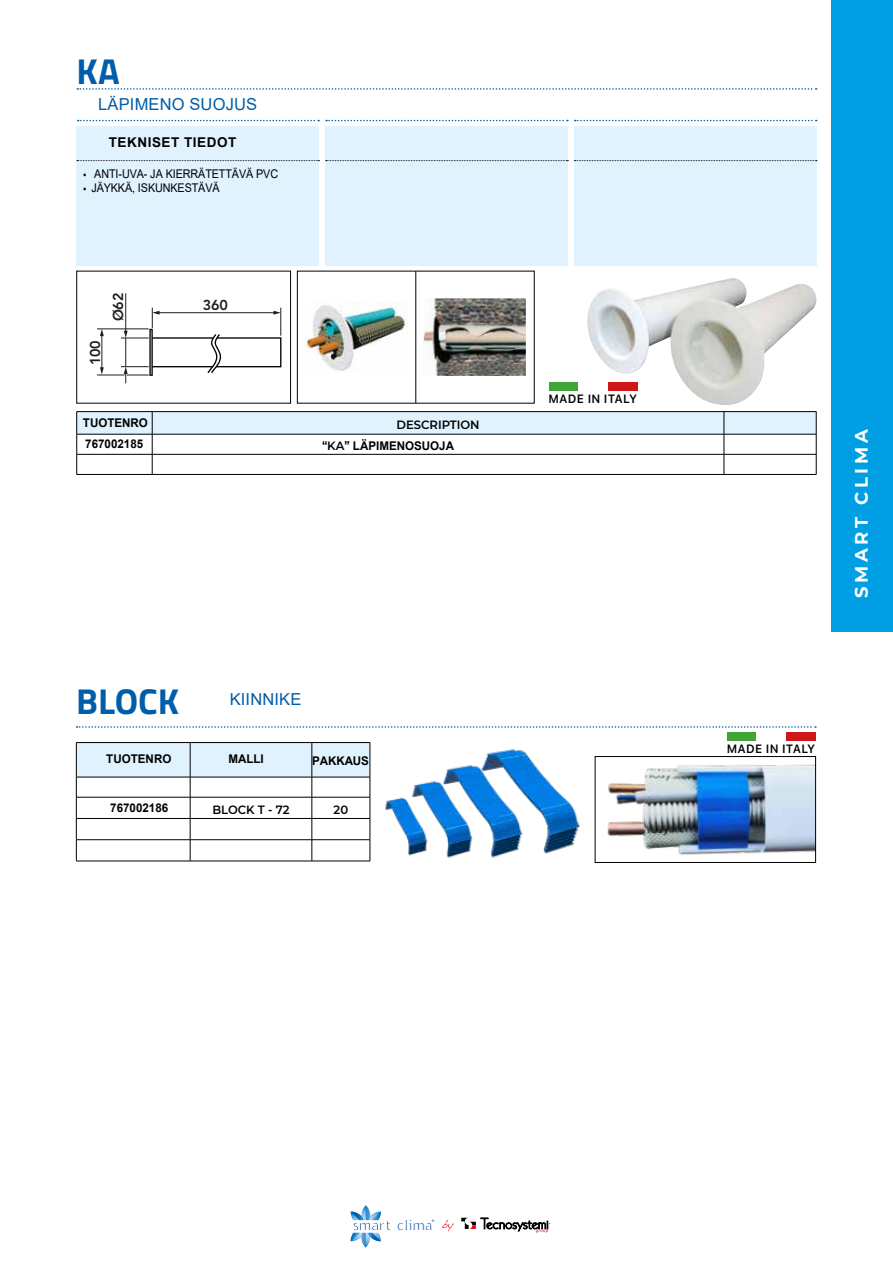
<style>
.page{position:relative;width:893px;height:1263px;background:#fff}
.page>*{position:absolute;margin:0;border:0;box-sizing:border-box;transform-origin:0 0}
.t1{font:700 36px "Titillium Web";color:#005da9}
.t2{font:700 18px "Montserrat";letter-spacing:.2em;color:#fff}
.t3{font:16.5px "Arial";letter-spacing:.01em;color:#005da9}
.t4{font:800 14.25px "Avenir";color:#1e1e1c}
.t5{font:700 13.5px "Arial";letter-spacing:.04em;color:#000}
.t6{font:700 12px "Arial";color:#000}
.t7{font:12px "Arial";letter-spacing:-.01em;color:#000;scale:.9 1}
.t8{font:600 12px "Montserrat";color:#000}
.t9{font:600 12px "SF Pro Display";letter-spacing:.08em;color:#000}
.s1{font-family:"Acumin Variable Concept"}
.s2{font-family:"Montserrat";font-weight:600}
</style>
<div class="page">
<svg style="left:461px;top:1218px;width:89px;height:15px"></svg>
<svg style="left:442px;top:1220px;width:12px;height:11px"></svg>
<svg style="left:351px;top:1205px;width:40px;height:42px"></svg>
<svg style="left:397px;top:1219px;width:37px;height:12px"></svg>
<div style="left:831px;top:0;width:62px;height:631px;background:#009fe3"></div>
<div style="left:77px;top:126px;width:242px;height:139px;background:#dff2fd"></div>
<div style="left:325px;top:126px;width:243px;height:139px;background:#dff2fd"></div>
<div style="left:574px;top:126px;width:242px;height:139px;background:#dff2fd"></div>
<hr style="left:77px;top:411px;width:75px;height:1px;background:#000">
<hr style="left:152px;top:411px;width:572px;height:1px;background:#000">
<hr style="left:724px;top:411px;width:92px;height:1px;background:#000">
<svg style="left:76px;top:412px;width:741px;height:62px"></svg>
<hr style="left:77px;top:474px;width:75px;height:1px;background:#000">
<hr style="left:152px;top:474px;width:572px;height:1px;background:#000">
<hr style="left:724px;top:474px;width:92px;height:1px;background:#000">
<img style="left:306px;top:302px;width:102px;height:69px">
<img style="left:423px;top:298px;width:103px;height:78px">
<div style="left:549px;top:382px;width:29px;height:9px;background:#3fa535"></div>
<hr style="left:125px;top:293px;width:1px;height:39px;background:#1e1e1c">
<hr style="left:152px;top:337px;width:61px;height:2px;background:#000">
<hr style="left:152px;top:366px;width:61px;height:1px;background:#000">
<hr style="left:158px;top:312px;width:117px;height:1px;background:#1e1e1c">
<svg style="left:97px;top:308px;width:63px;height:75px"></svg>
<svg style="left:206px;top:308px;width:76px;height:65px"></svg>
<hr style="left:416px;top:271px;width:1px;height:132px;background:#000">
<svg style="left:77px;top:160px;width:242px;height:1px"></svg>
<svg style="left:326px;top:160px;width:242px;height:1px"></svg>
<svg style="left:574px;top:160px;width:243px;height:1px"></svg>
<svg style="left:78px;top:120px;width:241px;height:1px"></svg>
<svg style="left:77px;top:88px;width:740px;height:2px"></svg>
<svg style="left:326px;top:120px;width:242px;height:1px"></svg>
<svg style="left:575px;top:120px;width:242px;height:1px"></svg>
<img style="left:587px;top:278px;width:229px;height:127px">
<svg style="left:76px;top:742px;width:295px;height:119px"></svg>
<hr style="left:76px;top:861px;width:114px;height:1px;background:#000">
<hr style="left:190px;top:861px;width:122px;height:1px;background:#000">
<hr style="left:312px;top:861px;width:58px;height:1px;background:#000">
<hr style="left:76px;top:742px;width:114px;height:1px;background:#000">
<hr style="left:76px;top:743px;width:1px;height:34px;background:#000">
<hr style="left:190px;top:742px;width:122px;height:1px;background:#000">
<hr style="left:190px;top:743px;width:1px;height:34px;background:#000">
<hr style="left:312px;top:742px;width:58px;height:1px;background:#000">
<hr style="left:312px;top:743px;width:1px;height:34px;background:#000">
<hr style="left:370px;top:743px;width:1px;height:34px;background:#000">
<hr style="left:76px;top:777px;width:114px;height:1px;background:#000">
<hr style="left:190px;top:777px;width:122px;height:1px;background:#000">
<hr style="left:312px;top:777px;width:58px;height:1px;background:#000">
<div style="left:727px;top:732px;width:30px;height:9px;background:#3fa535"></div>
<div style="left:786px;top:732px;width:30px;height:9px;background:#cd1719"></div>
<img style="left:385px;top:749px;width:195px;height:109px">
<svg style="left:77px;top:726px;width:739px;height:2px"></svg>
<img style="left:607px;top:764px;width:207px;height:91px">
<div style="left:595px;top:756px;width:221px;height:107px;border:1px solid #000"></div>
<h1 class="t1" style="left:77px;top:44px;width:45px">KA</h1>
<h3 class="t3" style="left:98px;top:92px;width:160px">LÄPIMENO SUOJUS</h3>
<p class="t5" style="left:109px;top:133px;width:129px">TEKNISET TIEDOT</p>
<p class="t7" style="left:83px;top:165px;width:219px"><span class="s1">•</span> ANTI-UVA- JA KIERRÄTETTÄVÄ PVC</p>
<p class="t7" style="left:83px;top:180px;width:153px"><span class="s1">•</span> JÄYKKÄ, ISKUNKESTÄVÄ</p>
<p class="t4" style="left:84px;top:365px;width:27px;rotate:-90deg">100</p>
<p class="t4" style="left:107px;top:321px;width:30px;rotate:-90deg">Ø62</p>
<p class="t4" style="left:203px;top:294px;width:27px">360</p>
<p class="t6" style="left:83px;top:415px;width:67px">TUOTENRO</p>
<p class="t8" style="left:396px;top:416px;width:85px">DESCRIPTION</p>
<p class="t6" style="left:85px;top:435px;width:60px">767002185</p>
<p class="t6" style="left:322px;top:437px;width:134px"><span class="s2">“KA”</span> LÄPIMENOSUOJA</p>
<p class="t9" style="left:549px;top:390px;width:89px">MADE IN ITALY</p>
<h1 class="t1" style="left:76px;top:674px;width:105px">BLOCK</h1>
<h3 class="t3" style="left:230px;top:688px;width:73px">KIINNIKE</h3>
<p class="t6" style="left:106px;top:751px;width:67px">TUOTENRO</p>
<p class="t6" style="left:228px;top:751px;width:37px">MALLI</p>
<p class="t6" style="left:312px;top:752px;width:58px">PAKKAUS</p>
<p class="t6" style="left:110px;top:799px;width:60px">767002186</p>
<p class="t8" style="left:212px;top:801px;width:79px">BLOCK T - 72</p>
<p class="t8" style="left:334px;top:801px;width:16px">20</p>
<h2 class="t2" style="left:849px;top:598px;width:171px;rotate:-90deg">SMART CLIMA</h2>
<p class="t9" style="left:727px;top:740px;width:89px">MADE IN ITALY</p>
</div>
